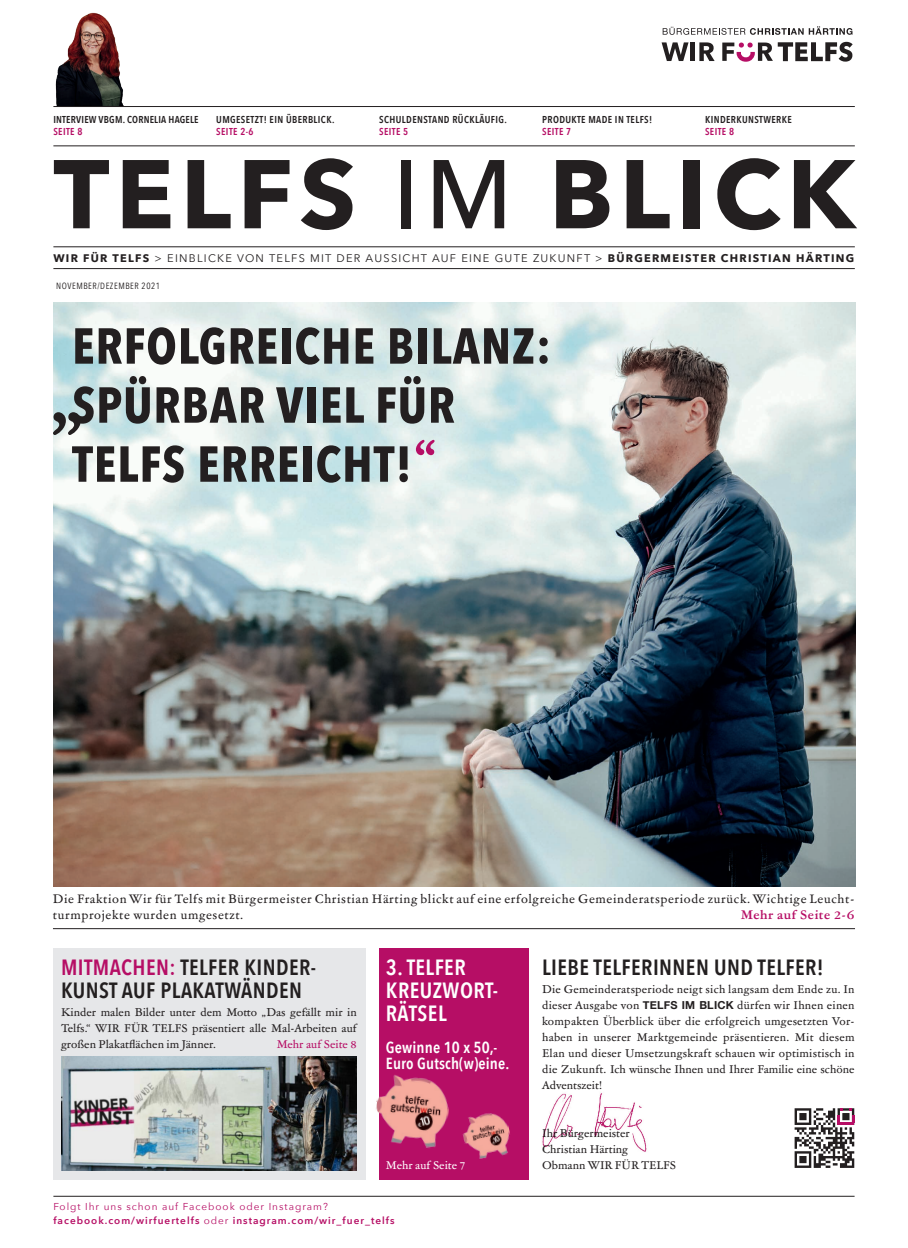
<style>
.page{position:relative;width:908px;height:1248px;background:#fff}
.page>*{position:absolute;margin:0;border:0;box-sizing:border-box;transform-origin:0 0}
.t1{font:700 96.4px "Avenir Next";letter-spacing:.065em;color:#231f20}
.t2{font:700 50px/59px "Avenir Next Condensed";letter-spacing:.02em;color:#231f20}
.H_fliesstext{font:600 22px/23px "Avenir Next Condensed";letter-spacing:.02em;color:#231f20}
.H_fliesstext-2{font:600 22px/23px "Avenir Next Condensed";letter-spacing:.02em;color:#fff}
.H_fliesstext-3{font:600 16px/16px "Avenir Next Condensed";letter-spacing:.01em;color:#fff}
.Fliesstext{font:12px/16px "Garamond ATF Text";letter-spacing:.05em;color:#231f20}
.Fliesstext-2{font:700 12px "Garamond ATF Text";letter-spacing:.05em;color:#b60e65}
.H_fliesstext-4{font:11px/16px "Garamond ATF Text";color:#231f20;text-align:justify}
.Fliesstext-3{font:11px/16px "Garamond ATF Text";color:#231f20;text-align:justify}
.t3{font:11px "Avenir Next";letter-spacing:.115em;color:#231f20}
.t4{font:700 11px "Avenir Next";letter-spacing:.115em;color:#231f20}
.Fliesstext-4{font:11px "Garamond ATF Text";color:#fff}
.Fliesstext-5{font:11px "Garamond ATF Text";color:#b60e65}
.t5{font:600 10px "Avenir Next Condensed";letter-spacing:.04em;color:#231f20}
.H_fliesstext-5{font:600 10px "Avenir Next";letter-spacing:.1em;color:#b60e65}
.H_fliesstext-6{font:10px "Avenir Next";letter-spacing:.1em;color:#b60e65}
.t6{font:600 10px "Avenir Next Condensed";letter-spacing:.04em;color:#b60e65}
.t7{font:600 10px "Avenir Next Condensed";letter-spacing:.02em;color:#231f20}
.t8{font:9px "Avenir Next Condensed";letter-spacing:.06em;color:#231f20}
.s1{font-weight:500}
.s2{font-weight:700}
.s3{font-family:"Helvetica Neue";font-weight:700}
.s4{color:#b60e65}
.s5{font-weight:400}
</style>
<div class="page">
<img style="left:55px;top:12px;width:69px;height:94px">
<div style="left:53px;top:948px;width:313px;height:231px;background:#e6e7e9"></div>
<hr style="left:53px;top:1195px;width:801px;height:1px;background:#231f20">
<hr style="left:53px;top:246px;width:801px;height:1px;background:#231f20">
<hr style="left:53px;top:145px;width:801px;height:1px;background:#231f20">
<hr style="left:53px;top:106px;width:801px;height:1px;background:#231f20">
<hr style="left:53px;top:268px;width:801px;height:1px;background:#231f20">
<hr style="left:53px;top:928px;width:801px;height:1px;background:#231f20">
<div style="left:379px;top:948px;width:149px;height:231px;background:#b60e65"></div>
<img style="left:376px;top:1074px;width:73px;height:74px">
<img style="left:462px;top:1113px;width:48px;height:46px">
<img style="left:542px;top:1093px;width:105px;height:59px">
<img style="left:61px;top:1056px;width:295px;height:113px">
<img style="left:53px;top:302px;width:801px;height:584px">
<svg style="left:661px;top:42px;width:27px;height:19px"></svg>
<hr style="left:690px;top:42px;width:4px;height:19px;background:#231f20">
<svg style="left:699px;top:42px;width:15px;height:19px"></svg>
<svg style="left:722px;top:42px;width:130px;height:20px"></svg>
<svg style="left:662px;top:26px;width:190px;height:9px"></svg>
<svg style="left:53px;top:412px;width:28px;height:23px"></svg>
<svg style="left:416px;top:440px;width:18px;height:15px"></svg>
<svg style="left:794px;top:1108px;width:61px;height:60px"></svg>
<svg style="left:794px;top:1108px;width:59px;height:59px"></svg>
<p class="t7" style="left:53px;top:111px;width:147px">INTERVIEW VBGM. CORNELIA HAGELE</p>
<p class="t6" style="left:53px;top:123px;width:30px">SEITE 8</p>
<p class="t5" style="left:216px;top:111px;width:120px">UMGESETZT! EIN ÜBERBLICK.</p>
<p class="t6" style="left:216px;top:123px;width:39px">SEITE 2-6</p>
<p class="t5" style="left:379px;top:111px;width:129px">SCHULDENSTAND RÜCKLÄUFIG.</p>
<p class="t6" style="left:379px;top:123px;width:30px">SEITE 5</p>
<p class="t5" style="left:542px;top:111px;width:112px">PRODUKTE MADE IN TELFS!</p>
<p class="t6" style="left:542px;top:123px;width:30px">SEITE 7</p>
<p class="t5" style="left:704px;top:111px;width:88px">KINDERKUNSTWERKE</p>
<p class="t6" style="left:704px;top:123px;width:30px">SEITE 8</p>
<p class="t1" style="left:53px;top:111px;width:803px">TELFS <span class="s1">IM</span> BLICK</p>
<p class="t3" style="left:53px;top:249px;width:550px"><span class="s2">WIR FÜR TELFS</span> &gt; EINBLICKE VON TELFS MIT DER AUSSICHT AUF EINE GUTE ZUKUNFT &gt;</p>
<p class="t4" style="left:607px;top:248px;width:248px">BÜRGERMEISTER CHRISTIAN HÄRTING</p>
<p class="t8" style="left:56px;top:278px;width:105px">NOVEMBER/DEZEMBER 2021</p>
<p class="t2" style="left:72px;top:316px;width:480px">ERFOLGREICHE BILANZ:<br>SPÜRBAR VIEL FÜR<br>TELFS ERREICHT!</p>
<p class="Fliesstext" style="left:53px;top:890px;width:802px">Die Fraktion Wir für Telfs mit Bürgermeister Christian Härting blickt auf eine erfolgreiche Gemeinderatsperiode zurück. Wichtige Leucht&shy;turmprojekte wurden umgesetzt.</p>
<p class="Fliesstext-2" style="left:740px;top:906px;width:115px">Mehr auf Seite 2-6</p>
<p class="H_fliesstext" style="left:542px;top:954px;width:283px">LIEBE TELFERINNEN UND TELFER!</p>
<p class="H_fliesstext-4" style="left:542px;top:980px;width:314px">Die Gemeinderatsperiode neigt sich langsam dem Ende zu. In dieser Ausgabe von <span class="s3">TELFS IM BLICK</span> dürfen wir Ihnen einen kompakten Überblick über die erfolgreich umgesetzten Vor&shy;haben in unserer Marktgemeinde präsentieren. Mit diesem Elan und dieser Umsetzungskraft schauen wir optimistisch in die Zukunft. Ich wünsche Ihnen und Ihrer Familie eine schöne Adventszeit!</p>
<p class="Fliesstext-3" style="left:542px;top:1124px;width:89px">Ihr Bürgermeister</p>
<p class="Fliesstext-3" style="left:542px;top:1140px;width:88px">Christian Härting</p>
<p class="Fliesstext-3" style="left:542px;top:1156px;width:135px">Obmann WIR FÜR TELFS</p>
<p class="H_fliesstext" style="left:61px;top:954px;width:256px"><span class="s4">MITMACHEN:</span> TELFER KINDER-<br>KUNST AUF PLAKATWÄNDEN</p>
<p class="Fliesstext-3" style="left:61px;top:1003px;width:297px">Kinder malen Bilder unter dem Motto „Das gefällt mir in Telfs.“ WIR FÜR TELFS präsentiert alle Mal-Arbeiten auf großen Plakatflächen im Jänner.</p>
<p class="H_fliesstext-2" style="left:386px;top:954px;width:81px">3. TELFER</p>
<p class="H_fliesstext-2" style="left:386px;top:977px;width:114px">KREUZWORT-<br>RÄTSEL</p>
<p class="H_fliesstext-3" style="left:386px;top:1038px;width:125px">Gewinne 10 x 50,-<br>Euro Gutsch(w)eine.</p>
<p class="Fliesstext-5" style="left:276px;top:1036px;width:82px">Mehr auf Seite 8</p>
<p class="Fliesstext-4" style="left:386px;top:1156px;width:81px">Mehr auf Seite 7</p>
<p class="H_fliesstext-6" style="left:53px;top:1197px;width:276px">Folgt Ihr uns schon auf Facebook oder Instagram?</p>
<p class="H_fliesstext-5" style="left:53px;top:1211px;width:342px">facebook.com/wirfuertelfs <span class="s5">oder</span> instagram.com/wir_fuer_telfs</p>
</div>
